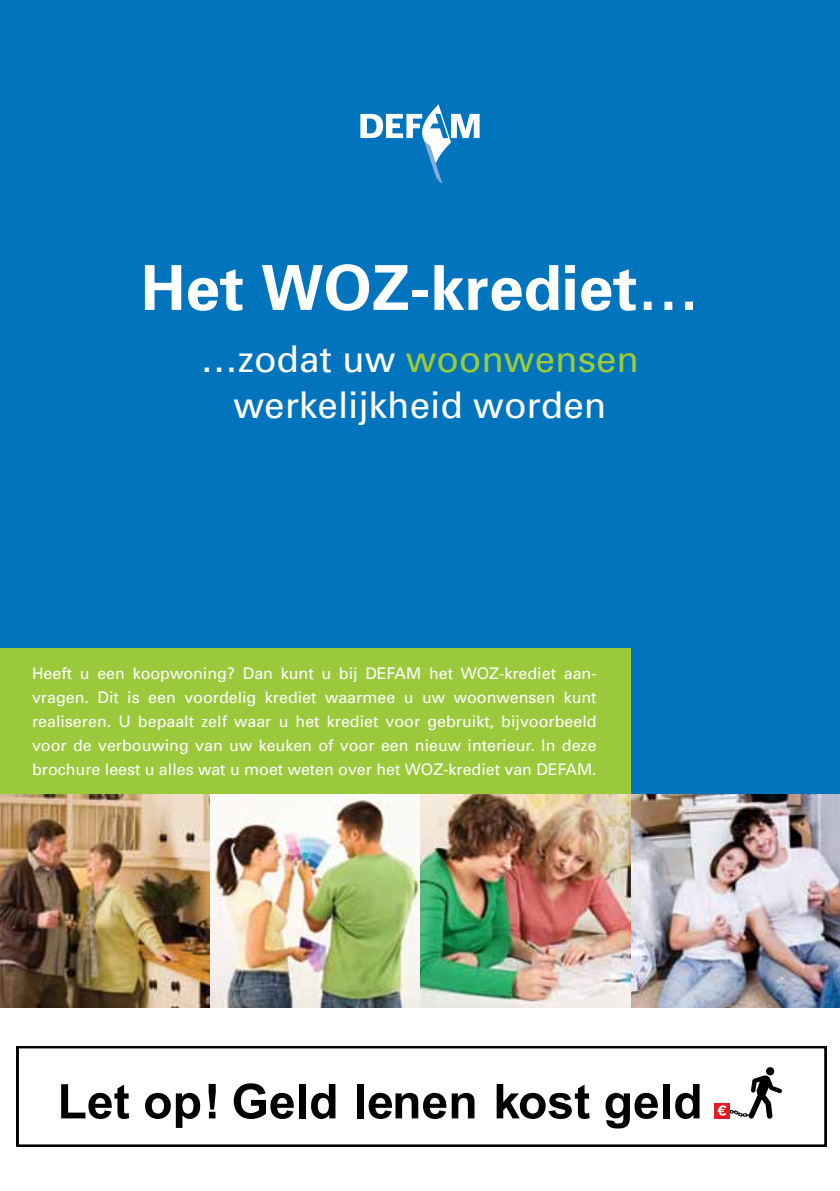
<style>
.page{position:relative;width:840px;height:1191px;background:#fff}
.page>*{position:absolute;margin:0;border:0;box-sizing:border-box;transform-origin:0 0}
.t1{font:700 62px "Univers";color:#fff}
.t2{font:36.8px/46px "Univers";color:#fff;text-align:center}
.t3{font:16px/24px "Univers";color:#fff;text-align:justify}
.s1{color:#9aca3c}
</style>
<div class="page">
<div style="left:0;top:0;width:839px;height:794px;background:#0074bc"></div>
<div style="left:0;top:649px;width:629px;height:145px;background:#9aca3c"></div>
<img style="left:0;top:794px;width:839px;height:213px">
<img style="left:210px;top:794px;width:210px;height:213px">
<div style="left:17px;top:1046px;width:808px;height:101px;background:#000"></div>
<div style="left:18px;top:1047px;width:806px;height:98px;background:#fff"></div>
<div style="left:17px;top:1047px;width:808px;height:98px;border:1px solid #000"></div>
<svg style="left:61px;top:1084px;width:68px;height:35px"></svg>
<svg style="left:145px;top:1092px;width:55px;height:35px"></svg>
<svg style="left:208px;top:1084px;width:8px;height:34px"></svg>
<svg style="left:233px;top:1083px;width:61px;height:36px"></svg>
<div style="left:299px;top:1084px;width:7px;height:34px;background:#000"></div>
<svg style="left:311px;top:1084px;width:24px;height:35px"></svg>
<div style="left:357px;top:1084px;width:7px;height:34px;background:#000"></div>
<svg style="left:368px;top:1092px;width:106px;height:27px"></svg>
<svg style="left:496px;top:1084px;width:93px;height:35px"></svg>
<svg style="left:605px;top:1092px;width:52px;height:36px"></svg>
<div style="left:663px;top:1084px;width:6px;height:34px;background:#000"></div>
<svg style="left:675px;top:1084px;width:24px;height:35px"></svg>
<div style="left:714px;top:1103px;width:15px;height:15px;background:#e31b23"></div>
<svg style="left:717px;top:1067px;width:64px;height:52px"></svg>
<svg style="left:360px;top:104px;width:119px;height:80px"></svg>
<h1 class="t1" style="left:140px;top:248px;width:560px">Het WOZ-krediet…</h1>
<h2 class="t2" style="left:201px;top:335px;width:439px">…zodat uw <span class="s1">woonwensen </span>werkelijkheid worden</h2>
<p class="t3" style="left:32px;top:660px;width:566px">Heeft u een koopwoning? Dan kunt u bij DEFAM het WOZ-krediet aan&shy;vragen. Dit is een voordelig krediet waarmee u uw woonwensen kunt realiseren. U bepaalt zelf waar u het krediet voor gebruikt, bijvoorbeeld voor de verbouwing van uw keuken of voor een nieuw interieur. In deze brochure leest u alles wat u moet weten over het WOZ-krediet van DEFAM.</p>
</div>
